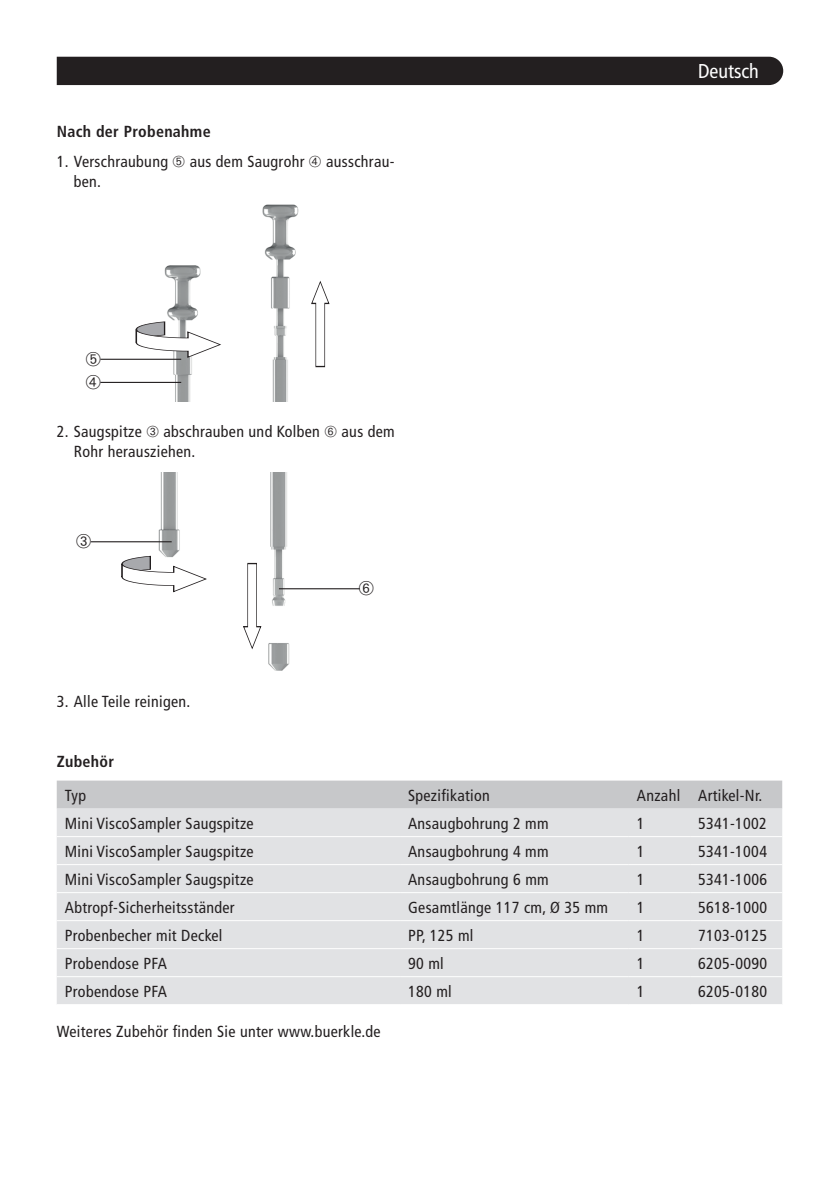
<style>
.page{position:relative;width:840px;height:1191px;background:#fff}
.page>*{position:absolute;margin:0;border:0;box-sizing:border-box;transform-origin:0 0}
.t1{font:condensed 20px "Frutiger LT Pro";color:#fff}
.t2{font:condensed 16px/20px "Frutiger LT Pro";letter-spacing:.02em;color:#231f20}
.t3{font:700 condensed 16px "Frutiger LT Pro";letter-spacing:.02em;color:#231f20}
</style>
<div class="page">
<img style="left:146px;top:473px;width:160px;height:198px">
<img style="left:150px;top:204px;width:149px;height:197px">
<div style="left:57px;top:57px;width:725px;height:28px;background:#231f20"></div>
<svg style="left:135px;top:321px;width:86px;height:37px"></svg>
<svg style="left:311px;top:281px;width:18px;height:86px"></svg>
<hr style="left:100px;top:359px;width:81px;height:1px;background:#231f20">
<hr style="left:100px;top:382px;width:81px;height:1px;background:#231f20">
<svg style="left:121px;top:555px;width:86px;height:37px"></svg>
<svg style="left:243px;top:562px;width:18px;height:87px"></svg>
<hr style="left:91px;top:541px;width:80px;height:1px;background:#231f20">
<hr style="left:279px;top:588px;width:80px;height:1px;background:#231f20">
<div style="left:57px;top:780px;width:724px;height:28px;background:#c7c8ca"></div>
<div style="left:57px;top:808px;width:724px;height:196px;background:#e1e2e4"></div>
<hr style="left:57px;top:836px;width:343px;height:1px;background:#fff">
<hr style="left:400px;top:836px;width:228px;height:1px;background:#fff">
<hr style="left:628px;top:836px;width:61px;height:1px;background:#fff">
<hr style="left:689px;top:836px;width:92px;height:1px;background:#fff">
<hr style="left:57px;top:864px;width:343px;height:1px;background:#fff">
<hr style="left:400px;top:864px;width:228px;height:1px;background:#fff">
<hr style="left:628px;top:864px;width:61px;height:1px;background:#fff">
<hr style="left:689px;top:864px;width:92px;height:1px;background:#fff">
<hr style="left:57px;top:892px;width:343px;height:1px;background:#fff">
<hr style="left:400px;top:892px;width:228px;height:1px;background:#fff">
<hr style="left:628px;top:892px;width:61px;height:1px;background:#fff">
<hr style="left:689px;top:892px;width:92px;height:1px;background:#fff">
<hr style="left:57px;top:920px;width:343px;height:1px;background:#fff">
<hr style="left:400px;top:920px;width:228px;height:1px;background:#fff">
<hr style="left:628px;top:920px;width:61px;height:1px;background:#fff">
<hr style="left:689px;top:920px;width:92px;height:1px;background:#fff">
<hr style="left:57px;top:948px;width:343px;height:1px;background:#fff">
<hr style="left:400px;top:948px;width:228px;height:1px;background:#fff">
<hr style="left:628px;top:948px;width:61px;height:1px;background:#fff">
<hr style="left:689px;top:948px;width:92px;height:1px;background:#fff">
<hr style="left:400px;top:976px;width:228px;height:1px;background:#fff">
<hr style="left:628px;top:976px;width:61px;height:1px;background:#fff">
<hr style="left:689px;top:976px;width:92px;height:1px;background:#fff">
<hr style="left:57px;top:976px;width:343px;height:1px;background:#fff">
<div style="left:268px;top:613px;width:20px;height:20px;background:#fff"></div>
<p class="t3" style="left:57px;top:122px;width:155px">Nach der Probenahme</p>
<p class="t2" style="left:74px;top:151px;width:322px;text-indent:-17px">1. Verschraubung ➄ aus dem Saugrohr ➃ ausschrau&shy;ben.</p>
<p class="t2" style="left:74px;top:421px;width:322px;text-indent:-17px">2. Saugspitze ➂ abschrauben und Kolben ➅ aus dem<br>Rohr herausziehen.</p>
<p class="t2" style="left:57px;top:691px;width:135px">3. Alle Teile reinigen.</p>
<p class="t3" style="left:57px;top:752px;width:59px">Zubehör</p>
<p class="t1" style="left:697px;top:60px;width:62px">Deutsch</p>
<p class="t2" style="left:65px;top:785px;width:23px">Typ</p>
<p class="t2" style="left:408px;top:785px;width:83px">Spezifikation</p>
<p class="t2" style="left:636px;top:785px;width:127px">Anzahl Artikel-Nr.</p>
<p class="t2" style="left:65px;top:813px;width:190px">Mini ViscoSampler Saugspitze</p>
<p class="t2" style="left:408px;top:813px;width:142px">Ansaugbohrung 2 mm</p>
<p class="t2" style="left:636px;top:813px;width:9px">1</p>
<p class="t2" style="left:697px;top:813px;width:70px">5341-1002</p>
<p class="t2" style="left:65px;top:841px;width:190px">Mini ViscoSampler Saugspitze</p>
<p class="t2" style="left:408px;top:841px;width:142px">Ansaugbohrung 4 mm</p>
<p class="t2" style="left:636px;top:841px;width:9px">1</p>
<p class="t2" style="left:697px;top:841px;width:70px">5341-1004</p>
<p class="t2" style="left:65px;top:869px;width:190px">Mini ViscoSampler Saugspitze</p>
<p class="t2" style="left:408px;top:869px;width:142px">Ansaugbohrung 6 mm</p>
<p class="t2" style="left:636px;top:869px;width:9px">1</p>
<p class="t2" style="left:697px;top:869px;width:70px">5341-1006</p>
<p class="t2" style="left:65px;top:897px;width:171px">Abtropf-Sicherheitsständer</p>
<p class="t2" style="left:408px;top:897px;width:201px">Gesamtlänge 117 cm, Ø 35 mm</p>
<p class="t2" style="left:636px;top:897px;width:9px">1</p>
<p class="t2" style="left:697px;top:897px;width:70px">5618-1000</p>
<p class="t2" style="left:65px;top:925px;width:159px">Probenbecher mit Deckel</p>
<p class="t2" style="left:408px;top:925px;width:67px">PP, 125 ml</p>
<p class="t2" style="left:636px;top:925px;width:9px">1</p>
<p class="t2" style="left:697px;top:925px;width:70px">7103-0125</p>
<p class="t2" style="left:65px;top:953px;width:103px">Probendose PFA</p>
<p class="t2" style="left:408px;top:953px;width:37px">90 ml</p>
<p class="t2" style="left:636px;top:953px;width:9px">1</p>
<p class="t2" style="left:697px;top:953px;width:70px">6205-0090</p>
<p class="t2" style="left:65px;top:981px;width:103px">Probendose PFA</p>
<p class="t2" style="left:408px;top:981px;width:45px">180 ml</p>
<p class="t2" style="left:636px;top:981px;width:9px">1</p>
<p class="t2" style="left:698px;top:981px;width:70px">6205-0180</p>
<p class="t2" style="left:57px;top:1021px;width:325px">Weiteres Zubehör finden Sie unter www.buerkle.de</p>
</div>
